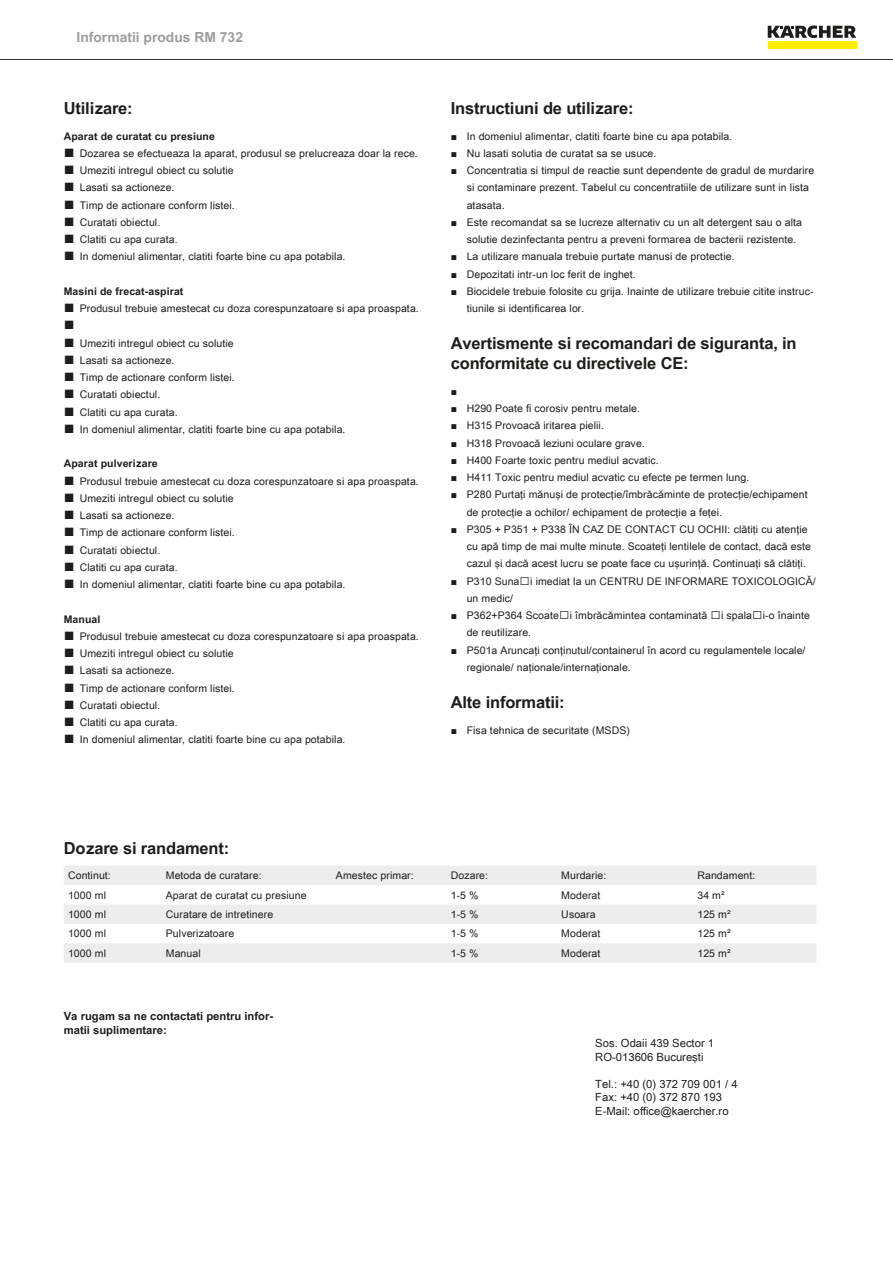
<style>
.page{position:relative;width:893px;height:1263px;background:#fff}
.page>*{position:absolute;margin:0;border:0;box-sizing:border-box;transform-origin:0 0}
.t1{font:18px "Arial";color:#1d1d1b}
.t2{font:700 16.5px/19.8px "Arial Unicode MS";letter-spacing:-.01em;color:#1d1d1b}
.t3{font:700 13.8px "Arial Unicode MS";color:#9d9d9d}
.t4{font:11.25px/13.5px "Arial Unicode MS";color:#1d1d1b}
.t5{font:700 11.25px/13.5px "Arial Unicode MS";color:#1d1d1b}
.t6{font:10.5px/17.2px "Arial Unicode MS";letter-spacing:.01em;color:#1d1d1b}
.t7{font:700 10.5px "Arial Unicode MS";letter-spacing:.01em;color:#1d1d1b}
.t8{font:10.5px "Arial";color:#1d1d1b}
.s1{font-family:"Arial";font-size:18px}
.s2{font-family:"Arial"}
</style>
<div class="page">
<hr style="left:0;top:59px;width:893px;height:1px;background:#1d1d1b">
<div style="left:768px;top:42px;width:88px;height:7px;background:#ffed00"></div>
<svg style="left:768px;top:26px;width:88px;height:12px"></svg>
<svg style="left:64px;top:866px;width:752px;height:97px;fill:#ededed"></svg>
<h3 class="t3" style="left:77px;top:27px;width:168px">Informatii produs RM 732</h3>
<h2 class="t2" style="left:64px;top:99px;width:71px">Utilizare:</h2>
<p class="t7" style="left:64px;top:128px;width:153px">Aparat de curatat cu presiune</p>
<p class="t6" style="left:64px;top:144px;width:356px"><span class="s1">■</span> Dozarea se efectueaza la aparat, produsul se prelucreaza doar la rece.</p>
<p class="t6" style="left:64px;top:162px;width:171px"><span class="s1">■</span> Umeziti intregul obiect cu solutie</p>
<p class="t6" style="left:64px;top:179px;width:112px"><span class="s1">■</span> Lasati sa actioneze.</p>
<p class="t6" style="left:64px;top:196px;width:173px"><span class="s1">■</span> Timp de actionare conform listei.</p>
<p class="t6" style="left:64px;top:213px;width:98px"><span class="s1">■</span> Curatati obiectul.</p>
<p class="t6" style="left:64px;top:231px;width:115px"><span class="s1">■</span> Clatiti cu apa curata.</p>
<p class="t6" style="left:64px;top:248px;width:283px"><span class="s1">■</span> In domeniul alimentar, clatiti foarte bine cu apa potabila.</p>
<p class="t7" style="left:64px;top:283px;width:121px">Masini de frecat-aspirat</p>
<p class="t6" style="left:64px;top:300px;width:357px"><span class="s1">■</span> Produsul trebuie amestecat cu doza corespunzatoare si apa proaspata.</p>
<h1 class="t1" style="left:64px;top:311px;width:12px">■</h1>
<p class="t6" style="left:64px;top:334px;width:171px"><span class="s1">■</span> Umeziti intregul obiect cu solutie</p>
<p class="t6" style="left:64px;top:351px;width:112px"><span class="s1">■</span> Lasati sa actioneze.</p>
<p class="t6" style="left:64px;top:369px;width:173px"><span class="s1">■</span> Timp de actionare conform listei.</p>
<p class="t6" style="left:64px;top:386px;width:98px"><span class="s1">■</span> Curatati obiectul.</p>
<p class="t6" style="left:64px;top:403px;width:115px"><span class="s1">■</span> Clatiti cu apa curata.</p>
<p class="t6" style="left:64px;top:420px;width:283px"><span class="s1">■</span> In domeniul alimentar, clatiti foarte bine cu apa potabila.</p>
<p class="t7" style="left:64px;top:456px;width:95px">Aparat pulverizare</p>
<p class="t6" style="left:64px;top:472px;width:357px"><span class="s1">■</span> Produsul trebuie amestecat cu doza corespunzatoare si apa proaspata.</p>
<p class="t6" style="left:64px;top:489px;width:171px"><span class="s1">■</span> Umeziti intregul obiect cu solutie</p>
<p class="t6" style="left:64px;top:507px;width:112px"><span class="s1">■</span> Lasati sa actioneze.</p>
<p class="t6" style="left:64px;top:524px;width:173px"><span class="s1">■</span> Timp de actionare conform listei.</p>
<p class="t6" style="left:64px;top:541px;width:98px"><span class="s1">■</span> Curatati obiectul.</p>
<p class="t6" style="left:64px;top:558px;width:115px"><span class="s1">■</span> Clatiti cu apa curata.</p>
<p class="t6" style="left:64px;top:576px;width:283px"><span class="s1">■</span> In domeniul alimentar, clatiti foarte bine cu apa potabila.</p>
<p class="t7" style="left:64px;top:611px;width:38px">Manual</p>
<p class="t6" style="left:64px;top:627px;width:357px"><span class="s1">■</span> Produsul trebuie amestecat cu doza corespunzatoare si apa proaspata.</p>
<p class="t6" style="left:64px;top:645px;width:171px"><span class="s1">■</span> Umeziti intregul obiect cu solutie</p>
<p class="t6" style="left:64px;top:662px;width:112px"><span class="s1">■</span> Lasati sa actioneze.</p>
<p class="t6" style="left:64px;top:679px;width:173px"><span class="s1">■</span> Timp de actionare conform listei.</p>
<p class="t6" style="left:64px;top:696px;width:98px"><span class="s1">■</span> Curatati obiectul.</p>
<p class="t6" style="left:64px;top:714px;width:115px"><span class="s1">■</span> Clatiti cu apa curata.</p>
<p class="t6" style="left:64px;top:731px;width:283px"><span class="s1">■</span> In domeniul alimentar, clatiti foarte bine cu apa potabila.</p>
<h2 class="t2" style="left:451px;top:99px;width:184px">Instructiuni de utilizare:</h2>
<p class="t6" style="left:451px;top:127px;width:283px"><span class="s2">■</span> In domeniul alimentar, clatiti foarte bine cu apa potabila.</p>
<p class="t6" style="left:451px;top:144px;width:207px"><span class="s2">■</span> Nu lasati solutia de curatat sa se usuce.</p>
<p class="t6" style="left:467px;top:162px;width:349px;text-indent:-16px"><span class="s2">■</span> Concentratia si timpul de reactie sunt dependente de gradul de murdarire si contaminare prezent. Tabelul cu concentratiile de utilizare sunt in lista atasata.</p>
<p class="t6" style="left:467px;top:213px;width:337px;text-indent:-16px"><span class="s2">■</span> Este recomandat sa se lucreze alternativ cu un alt detergent sau o alta solutie dezinfectanta pentru a preveni formarea de bacterii rezistente.</p>
<p class="t6" style="left:451px;top:248px;width:285px"><span class="s2">■</span> La utilizare manuala trebuie purtate manusi de protectie.</p>
<p class="t6" style="left:451px;top:265px;width:187px"><span class="s2">■</span> Depozitati intr-un loc ferit de inghet.</p>
<p class="t6" style="left:467px;top:282px;width:348px;text-indent:-16px"><span class="s2">■</span> Biocidele trebuie folosite cu grija. Inainte de utilizare trebuie citite instruc&shy;tiunile si identificarea lor.</p>
<h2 class="t2" style="left:451px;top:334px;width:347px">Avertismente si recomandari de siguranta, in conformitate cu directivele CE:</h2>
<p class="t8" style="left:451px;top:384px;width:8px">■</p>
<p class="t6" style="left:451px;top:399px;width:191px"><span class="s2">■</span> H290 Poate fi corosiv pentru metale.</p>
<p class="t6" style="left:451px;top:417px;width:155px"><span class="s2">■</span> H315 Provoacă iritarea pielii.</p>
<p class="t6" style="left:451px;top:434px;width:196px"><span class="s2">■</span> H318 Provoacă leziuni oculare grave.</p>
<p class="t6" style="left:451px;top:451px;width:209px"><span class="s2">■</span> H400 Foarte toxic pentru mediul acvatic.</p>
<p class="t6" style="left:451px;top:468px;width:300px"><span class="s2">■</span> H411 Toxic pentru mediul acvatic cu efecte pe termen lung.</p>
<p class="t6" style="left:467px;top:486px;width:342px;text-indent:-16px"><span class="s2">■</span> P280 Purtaţi mănuşi de protecţie/îmbrăcăminte de protecţie/echipament de protecţie a ochilor/ echipament de protecţie a feţei.</p>
<p class="t6" style="left:467px;top:520px;width:346px;text-indent:-16px"><span class="s2">■</span> P305 + P351 + P338 ÎN CAZ DE CONTACT CU OCHII: clătiţi cu atenţie cu apă timp de mai multe minute. Scoateţi lentilele de contact, dacă este cazul şi dacă acest lucru se poate face cu uşurinţă. Continuaţi să clătiţi.</p>
<p class="t6" style="left:467px;top:572px;width:351px;text-indent:-16px"><span class="s2">■</span> P310 Sunați imediat la un CENTRU DE INFORMARE TOXICOLOGICĂ/ un medic/</p>
<p class="t6" style="left:467px;top:606px;width:345px;text-indent:-16px"><span class="s2">■</span> P362+P364 Scoateți îmbrăcămintea contaminată ș i spalați-o înainte de reutilizare.</p>
<p class="t6" style="left:467px;top:641px;width:340px;text-indent:-16px"><span class="s2">■</span> P501a Aruncaţi conţinutul/containerul în acord cu regulamentele locale/ regionale/ naţionale/internaţionale.</p>
<h2 class="t2" style="left:451px;top:693px;width:115px">Alte informatii:</h2>
<p class="t6" style="left:451px;top:721px;width:181px"><span class="s2">■</span> Fisa tehnica de securitate (MSDS)</p>
<h2 class="t2" style="left:64px;top:838px;width:167px">Dozare si randament:</h2>
<p class="t6" style="left:68px;top:867px;width:44px">Continut:</p>
<p class="t6" style="left:166px;top:867px;width:97px">Metoda de curatare:</p>
<p class="t6" style="left:336px;top:867px;width:79px">Amestec primar:</p>
<p class="t6" style="left:451px;top:867px;width:39px">Dozare:</p>
<p class="t6" style="left:561px;top:867px;width:47px">Murdarie:</p>
<p class="t6" style="left:697px;top:867px;width:60px">Randament:</p>
<p class="t6" style="left:68px;top:886px;width:39px">1000 ml</p>
<p class="t6" style="left:166px;top:886px;width:142px">Aparat de curatat cu presiune</p>
<p class="t6" style="left:451px;top:886px;width:29px">1-5 %</p>
<p class="t6" style="left:561px;top:886px;width:41px">Moderat</p>
<p class="t6" style="left:697px;top:886px;width:29px">34 m²</p>
<p class="t6" style="left:68px;top:905px;width:39px">1000 ml</p>
<p class="t6" style="left:166px;top:905px;width:109px">Curatare de intretinere</p>
<p class="t6" style="left:451px;top:905px;width:29px">1-5 %</p>
<p class="t6" style="left:561px;top:905px;width:36px">Usoara</p>
<p class="t6" style="left:697px;top:905px;width:35px">125 m²</p>
<p class="t6" style="left:68px;top:925px;width:39px">1000 ml</p>
<p class="t6" style="left:166px;top:925px;width:70px">Pulverizatoare</p>
<p class="t6" style="left:451px;top:925px;width:29px">1-5 %</p>
<p class="t6" style="left:561px;top:925px;width:41px">Moderat</p>
<p class="t6" style="left:697px;top:925px;width:35px">125 m²</p>
<p class="t6" style="left:68px;top:944px;width:39px">1000 ml</p>
<p class="t6" style="left:166px;top:944px;width:36px">Manual</p>
<p class="t6" style="left:451px;top:944px;width:29px">1-5 %</p>
<p class="t6" style="left:561px;top:944px;width:41px">Moderat</p>
<p class="t6" style="left:697px;top:944px;width:35px">125 m²</p>
<p class="t5" style="left:64px;top:1010px;width:211px">Va rugam sa ne contactati pentru infor&shy;matii suplimentare:</p>
<p class="t4" style="left:595px;top:1036px;width:120px">Sos. Odaii 439 Sector 1<br>RO-013606 Bucureşti</p>
<p class="t4" style="left:595px;top:1077px;width:144px">Tel.: +40 (0) 372 709 001 / 4<br>Fax: +40 (0) 372 870 193<br>E-Mail: office@kaercher.ro</p>
</div>
